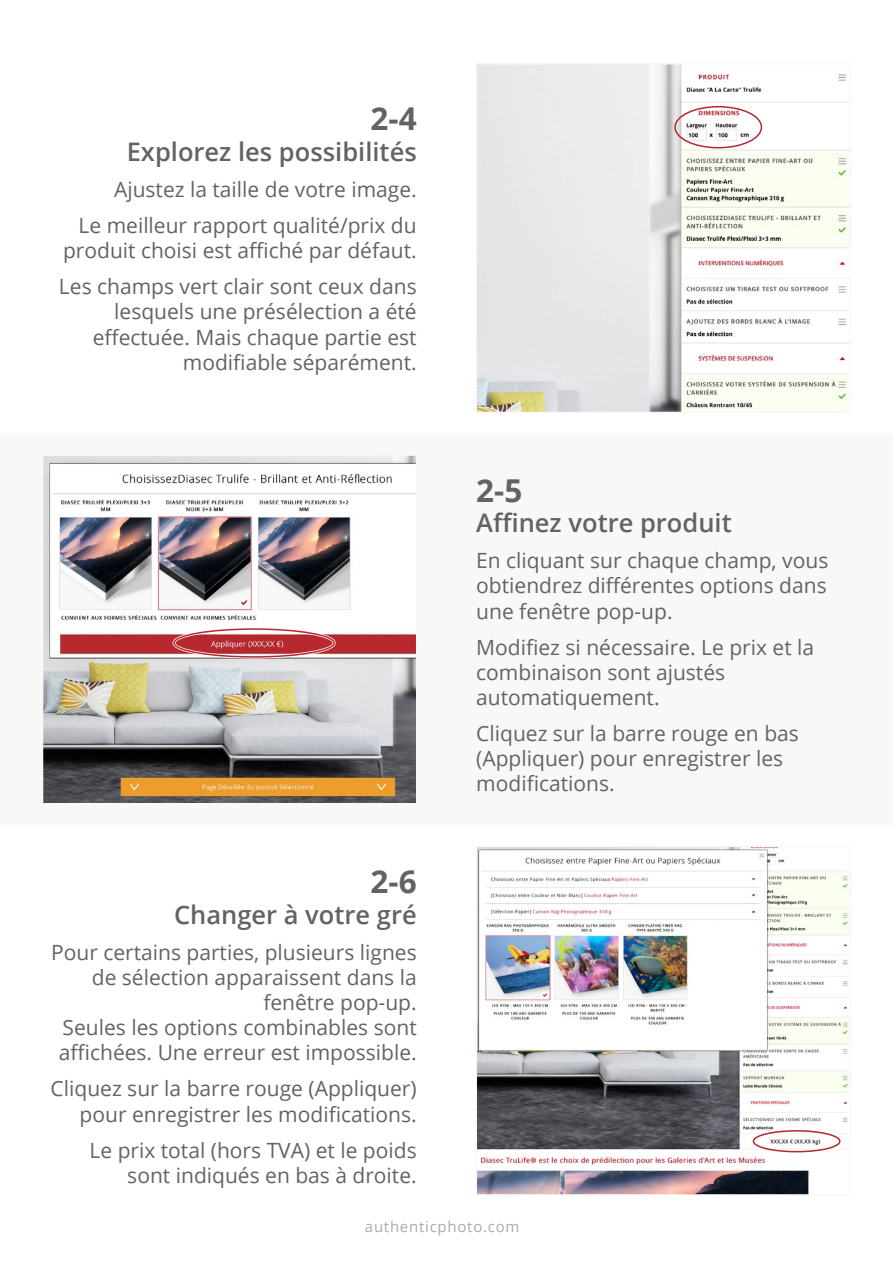
<style>
.page{position:relative;width:893px;height:1263px;background:#fff}
.page>*{position:absolute;margin:0;border:0;box-sizing:border-box;transform-origin:0 0}
.t1{font:700 31.5px "Open Sans";color:#636363}
.t2{font:600 25.5px "Open Sans";color:#636363}
.t3{font:21px/25.2px "Open Sans";color:#636363;text-align:right}
.t4{font:15px "Open Sans";letter-spacing:.05em;color:#aaa}
</style>
<div class="page">
<div style="left:0;top:434px;width:893px;height:391px;background:#f8f8f8"></div>
<img style="left:478px;top:66px;width:370px;height:344px">
<div style="left:475px;top:63px;width:376px;height:350px;border:2px solid #f8f8f8"></div>
<img style="left:478px;top:848px;width:370px;height:345px">
<div style="left:475px;top:845px;width:376px;height:351px;border:2px solid #f8f8f8"></div>
<img style="left:45px;top:457px;width:369px;height:344px">
<div style="left:42px;top:454px;width:375px;height:350px;border:2px solid #f8f8f8"></div>
<div style="left:674px;top:106px;width:88px;height:42px;border:2px solid #b6272e;border-radius:50%"></div>
<div style="left:173px;top:627px;width:163px;height:31px;border:3px solid #fff;border-radius:50%"></div>
<div style="left:173px;top:628px;width:162px;height:30px;border:2px solid #b6272e;border-radius:50%"></div>
<div style="left:753px;top:1130px;width:87px;height:22px;border:2px solid #b6272e;border-radius:50%"></div>
<h1 class="t1" style="left:371px;top:97px;width:48px">2-4</h1>
<p class="t2" style="left:127px;top:134px;width:291px">Explorez les possibilités</p>
<p class="t3" style="left:79px;top:171px;width:340px;line-height:36px">Ajustez la taille de votre image.<br>Le meilleur rapport qualité/prix du</p>
<p class="t3" style="left:59px;top:232px;width:359px;line-height:36px;text-align:left">produit choisi est affiché par défaut.<br>Les champs vert clair sont ceux dans</p>
<p class="t3" style="left:93px;top:299px;width:326px">lesquels une présélection a été effectuée. Mais chaque partie est modifiable séparément.</p>
<h1 class="t1" style="left:371px;top:859px;width:48px">2-6</h1>
<p class="t2" style="left:174px;top:897px;width:244px">Changer à votre gré</p>
<p class="t3" style="left:51px;top:939px;width:367px">Pour certains parties, plusieurs lignes de sélection apparaissent dans la fenêtre pop-up.<br>Seules les options combinables sont affichées. Une erreur est impossible.</p>
<p class="t3" style="left:51px;top:1075px;width:368px">Cliquez sur la barre rouge (Appliquer) pour enregistrer les modifications.</p>
<p class="t3" style="left:90px;top:1137px;width:329px">Le prix total (hors TVA) et le poids sont indiqués en bas à droite.</p>
<h1 class="t1" style="left:476px;top:468px;width:48px">2-5</h1>
<p class="t2" style="left:476px;top:505px;width:257px">Affinez votre produit</p>
<p class="t3" style="left:476px;top:547px;width:354px;text-align:justify">En cliquant sur chaque champ, vous obtiendrez différentes options dans une fenêtre pop-up.</p>
<p class="t3" style="left:476px;top:634px;width:339px;text-align:left">Modifiez si nécessaire. Le prix et la combinaison sont ajustés automatiquement.</p>
<p class="t3" style="left:476px;top:720px;width:324px;text-align:left">Cliquez sur la barre rouge en bas (Appliquer) pour enregistrer les modifications.</p>
<p class="t4" style="left:365px;top:1216px;width:156px">authenticphoto.com</p>
</div>
